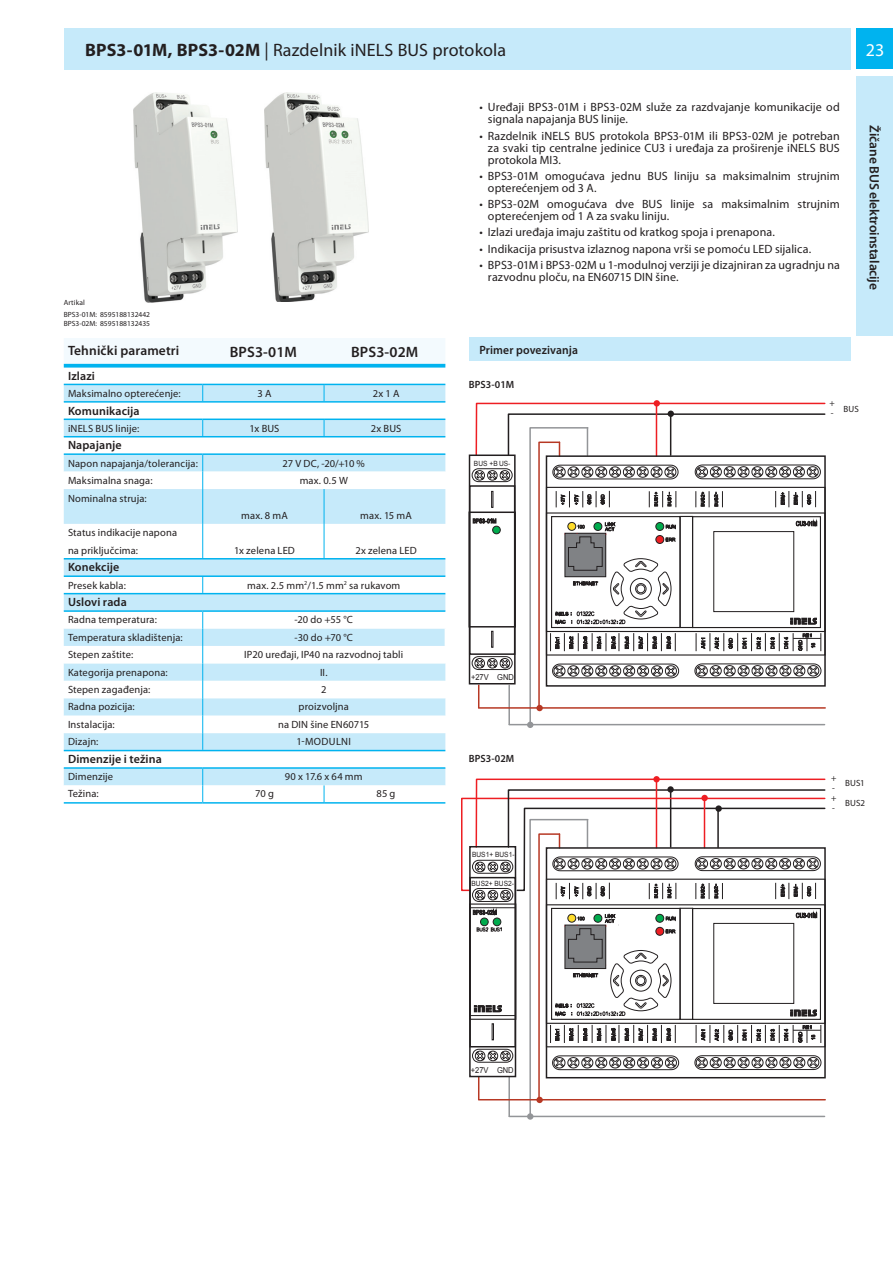
<style>
.page{position:relative;width:893px;height:1263px;background:#fff}
.page>*{position:absolute;margin:0;border:0;box-sizing:border-box;transform-origin:0 0}
.t1{font:18px "Myriad Pro";letter-spacing:.005em;color:#231f20}
.t2{font:18px "Myriad Pro";color:#fff}
.t3{font:600 15px "Myriad Pro";letter-spacing:.01em;color:#231f20}
.t4{font:600 13.5px "Myriad Pro";letter-spacing:-.01em;color:#231f20}
.t5{font:600 13.5px "Myriad Pro";letter-spacing:.01em;color:#231f20}
.t6{font:12px/12px "Myriad Pro";letter-spacing:.005em;color:#231f20}
.t7{font:600 12px "Myriad Pro";letter-spacing:.01em;color:#231f20}
.t8{font:10.5px/17.4px "Myriad Pro";letter-spacing:.01em;color:#231f20}
.t9{font:600 10.5px "Myriad Pro";letter-spacing:.01em;color:#231f20}
.t10{font:9px/9.9px "Myriad Pro";letter-spacing:.005em;color:#231f20}
.t11{font:8.25px "Arial";color:#231f20;scale:.92 1}
.t12{font:7.5px/9px "Myriad Pro";color:#231f20}
.t13{font:7.2px "Arial";color:#231f20;scale:.92 1}
.s1{font-weight:700}
</style>
<div class="page">
<div style="left:64px;top:28px;width:786px;height:41px;background:#c6eafa"></div>
<div style="left:857px;top:28px;width:36px;height:41px;background:#00b3ef"></div>
<img style="left:133px;top:92px;width:104px;height:210px">
<img style="left:264px;top:93px;width:104px;height:209px">
<svg style="left:64px;top:420px;width:381px;height:382px"></svg>
<svg style="left:64px;top:338px;width:381px;height:63px"></svg>
<hr style="left:324px;top:384px;width:121px;height:1px;background:#00b3ef">
<hr style="left:64px;top:401px;width:381px;height:2px;background:#00b3ef">
<hr style="left:64px;top:418px;width:139px;height:2px;background:#00b3ef">
<svg style="left:202px;top:420px;width:1px;height:16px"></svg>
<hr style="left:203px;top:418px;width:121px;height:2px;background:#00b3ef">
<svg style="left:324px;top:420px;width:1px;height:16px"></svg>
<hr style="left:324px;top:418px;width:121px;height:2px;background:#00b3ef">
<hr style="left:64px;top:436px;width:381px;height:1px;background:#00b3ef">
<hr style="left:64px;top:453px;width:139px;height:2px;background:#00b3ef">
<hr style="left:203px;top:453px;width:242px;height:2px;background:#00b3ef">
<svg style="left:202px;top:455px;width:1px;height:34px"></svg>
<hr style="left:202px;top:489px;width:1px;height:35px;background:#00b3ef">
<hr style="left:324px;top:489px;width:1px;height:35px;background:#00b3ef">
<hr style="left:202px;top:524px;width:1px;height:34px;background:#00b3ef">
<hr style="left:324px;top:524px;width:1px;height:34px;background:#00b3ef">
<hr style="left:64px;top:558px;width:381px;height:1px;background:#00b3ef">
<hr style="left:64px;top:575px;width:381px;height:2px;background:#00b3ef">
<hr style="left:64px;top:593px;width:381px;height:1px;background:#00b3ef">
<hr style="left:64px;top:610px;width:139px;height:2px;background:#00b3ef">
<hr style="left:203px;top:610px;width:242px;height:2px;background:#00b3ef">
<svg style="left:202px;top:612px;width:1px;height:138px"></svg>
<hr style="left:64px;top:750px;width:381px;height:1px;background:#00b3ef">
<hr style="left:64px;top:767px;width:139px;height:2px;background:#00b3ef">
<hr style="left:203px;top:767px;width:242px;height:2px;background:#00b3ef">
<hr style="left:64px;top:802px;width:139px;height:2px;background:#00b3ef">
<svg style="left:202px;top:769px;width:1px;height:33px"></svg>
<hr style="left:203px;top:802px;width:121px;height:2px;background:#00b3ef">
<svg style="left:324px;top:785px;width:1px;height:17px"></svg>
<hr style="left:324px;top:802px;width:121px;height:2px;background:#00b3ef">
<svg style="left:202px;top:577px;width:1px;height:16px"></svg>
<svg style="left:64px;top:364px;width:381px;height:4px;background:#1abaf0"></svg>
<div style="left:469px;top:338px;width:381px;height:23px;background:#c6eafa"></div>
<div style="left:469px;top:485px;width:46px;height:170px;border:2px solid #231f20"></div>
<div style="left:468px;top:511px;width:48px;height:116px;border:2px solid #231f20"></div>
<svg style="left:472px;top:400px;width:354px;height:328px"></svg>
<svg style="left:461px;top:778px;width:365px;height:341px"></svg>
<hr style="left:509px;top:1116px;width:316px;height:1px;background:#939598">
<hr style="left:479px;top:1099px;width:346px;height:1px;background:#b73824">
<div style="left:857px;top:76px;width:36px;height:259px;background:#c6eafa"></div>
<h1 class="t1" style="left:85px;top:43px;width:423px"><span class="s1">BPS3-01M, BPS3-02M</span> | Razdelnik iNELS BUS protokola</h1>
<p class="t12" style="left:64px;top:299px;width:23px">Artikal</p>
<p class="t12" style="left:64px;top:310px;width:88px">BPS3-01M: 8595188132442<br>BPS3-02M: 8595188132435</p>
<p class="t6" style="left:488px;top:102px;width:353px;text-indent:-9px">• Uređaji BPS3-01M i BPS3-02M služe za razdvajanje komunikacije od signala napajanja BUS linije.</p>
<p class="t6" style="left:488px;top:130px;width:353px;text-align:justify;text-indent:-9px">• Razdelnik iNELS BUS protokola BPS3-01M ili BPS3-02M je potreban za svaki tip centralne jedinice CU3 i uređaja za proširenje iNELS BUS protokola MI3.</p>
<p class="t6" style="left:488px;top:171px;width:353px;text-indent:-9px">• BPS3-01M omogućava jednu BUS liniju sa maksimalnim strujnim opterećenjem od 3 A.</p>
<p class="t6" style="left:488px;top:199px;width:353px;text-indent:-9px">• BPS3-02M omogućava dve BUS linije sa maksimalnim strujnim opterećenjem od 1 A za svaku liniju.</p>
<p class="t6" style="left:479px;top:227px;width:297px">• Izlazi uređaja imaju zaštitu od kratkog spoja i prenapona.</p>
<p class="t6" style="left:479px;top:243px;width:333px">• Indikacija prisustva izlaznog napona vrši se pomoću LED sijalica.</p>
<p class="t6" style="left:488px;top:260px;width:353px;text-indent:-9px">• BPS3-01M i BPS3-02M u 1-modulnoj verziji je dizajniran za ugradnju na razvodnu ploču, na EN60715 DIN šine.</p>
<p class="t5" style="left:68px;top:345px;width:113px">Tehnički parametri</p>
<p class="t7" style="left:479px;top:345px;width:100px">Primer povezivanja</p>
<p class="t3" style="left:230px;top:346px;width:69px">BPS3-01M</p>
<p class="t3" style="left:351px;top:346px;width:69px">BPS3-02M</p>
<h1 class="t2" style="left:866px;top:43px;width:20px">23</h1>
<p class="t4" style="left:879px;top:125px;width:166px;rotate:90deg">Žičane BUS elektroinstalacije</p>
<p class="t7" style="left:68px;top:371px;width:28px">Izlazi</p>
<p class="t8" style="left:68px;top:386px;width:114px">Maksimalno opterećenje:</p>
<p class="t7" style="left:68px;top:406px;width:73px">Komunikacija</p>
<p class="t8" style="left:68px;top:420px;width:73px">iNELS BUS linije:</p>
<p class="t7" style="left:68px;top:441px;width:55px">Napajanje</p>
<p class="t8" style="left:68px;top:455px;width:131px">Napon napajanja/tolerancija:<br>Maksimalna snaga:<br>Nominalna struja:</p>
<p class="t8" style="left:68px;top:525px;width:111px">Status indikacije napona na priključcima:</p>
<p class="t7" style="left:68px;top:562px;width:53px">Konekcije</p>
<p class="t8" style="left:68px;top:577px;width:59px">Presek kabla:</p>
<p class="t7" style="left:68px;top:597px;width:60px">Uslovi rada</p>
<p class="t8" style="left:68px;top:612px;width:116px">Radna temperatura:<br>Temperatura skladištenja:<br>Stepen zaštite:<br>Kategorija prenapona:<br>Stepen zagađenja:<br>Radna pozicija:<br>Instalacija:<br>Dizajn:</p>
<p class="t7" style="left:68px;top:754px;width:95px">Dimenzije i težina</p>
<p class="t8" style="left:68px;top:768px;width:47px">Dimenzije<br>Težina:</p>
<p class="t8" style="left:258px;top:386px;width:16px">3 A</p>
<p class="t8" style="left:373px;top:386px;width:28px">2x 1 A</p>
<p class="t8" style="left:250px;top:420px;width:31px">1x BUS</p>
<p class="t8" style="left:371px;top:420px;width:32px">2x BUS</p>
<p class="t8" style="left:283px;top:455px;width:84px;text-align:center">27 V DC, -20/+10 % max. 0.5 W</p>
<p class="t8" style="left:241px;top:507px;width:48px">max. 8 mA</p>
<p class="t8" style="left:360px;top:507px;width:53px">max. 15 mA</p>
<p class="t8" style="left:234px;top:542px;width:62px">1x zelena LED</p>
<p class="t8" style="left:355px;top:542px;width:63px">2x zelena LED</p>
<p class="t8" style="left:247px;top:577px;width:155px">max. 2.5 mm<sup>2</sup>/1.5 mm<sup>2</sup> sa rukavom</p>
<p class="t8" style="left:244px;top:612px;width:160px;text-align:center">-20 do +55 °C<br>-30 do +70 °C<br>IP20 uređaji, IP40 na razvodnoj tabli<br>II.<br>2<br>proizvoljna<br>na DIN šine EN60715<br>1-MODULNI</p>
<p class="t8" style="left:285px;top:768px;width:79px">90 x 17.6 x 64 mm</p>
<p class="t8" style="left:255px;top:786px;width:20px">70 g</p>
<p class="t8" style="left:377px;top:786px;width:20px">85 g</p>
<p class="t9" style="left:469px;top:381px;width:47px">BPS3-01M</p>
<p class="t13" style="left:474px;top:459px;width:41px">BUS +B US-</p>
<p class="t11" style="left:471px;top:672px;width:48px">+27V GND</p>
<p class="t9" style="left:469px;top:754px;width:47px">BPS3-02M</p>
<p class="t13" style="left:472px;top:850px;width:48px">BUS1+ BUS1-</p>
<p class="t13" style="left:472px;top:879px;width:48px">BUS2+ BUS2-</p>
<p class="t11" style="left:471px;top:1065px;width:48px">+27V GND</p>
<p class="t10" style="left:829px;top:399px;width:7px">+ -</p>
<p class="t10" style="left:844px;top:404px;width:17px">BUS</p>
<p class="t10" style="left:831px;top:774px;width:7px">+ - + -</p>
<p class="t10" style="left:845px;top:779px;width:21px">BUS1</p>
<p class="t10" style="left:845px;top:799px;width:21px">BUS2</p>
</div>
